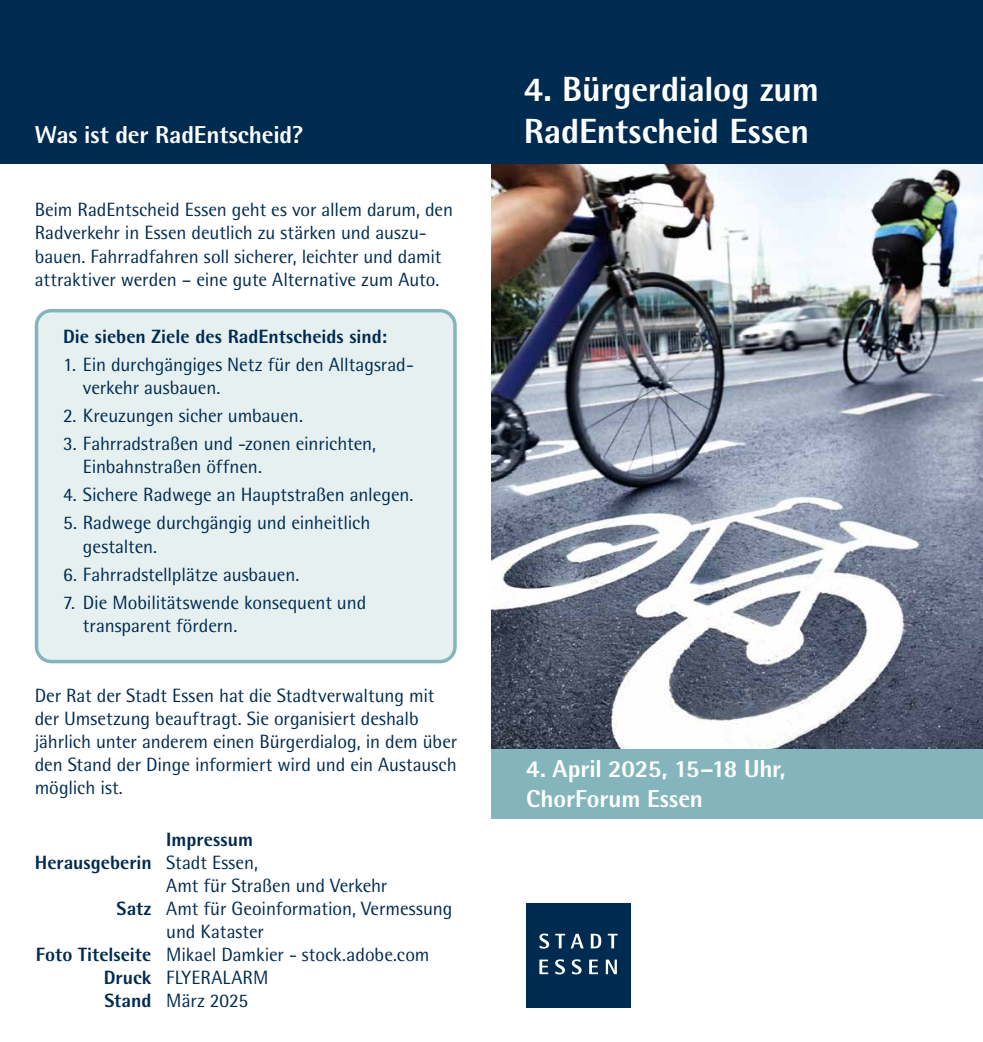
<style>
.page{position:relative;width:983px;height:1042px;background:#fff}
.page>*{position:absolute;margin:0;border:0;box-sizing:border-box;transform-origin:0 0}
.t1{font:800 35px "Rotis Semi Sans";letter-spacing:-.005em;color:#fff}
.t2{font:800 24.5px/29.8px "Rotis Semi Sans";letter-spacing:-.005em;color:#fff}
.t3{font:19.25px/23.1px "Rotis Semi Sans";letter-spacing:-.005em;color:#002b50}
.t4{font:800 19.25px "Rotis Semi Sans";color:#002b50}
.s1{font-weight:400}
.s2{font-weight:800}
</style>
<div class="page">
<div style="left:526px;top:903px;width:104px;height:104px;background:#002b50"></div>
<svg style="left:539px;top:959px;width:9px;height:15px"></svg>
<svg style="left:555px;top:959px;width:10px;height:15px"></svg>
<svg style="left:571px;top:959px;width:10px;height:15px"></svg>
<svg style="left:589px;top:959px;width:8px;height:15px"></svg>
<svg style="left:605px;top:959px;width:11px;height:15px"></svg>
<svg style="left:539px;top:933px;width:10px;height:15px"></svg>
<svg style="left:555px;top:934px;width:28px;height:14px"></svg>
<svg style="left:590px;top:934px;width:11px;height:14px"></svg>
<svg style="left:607px;top:934px;width:10px;height:14px"></svg>
<img style="left:491px;top:164px;width:491px;height:585px">
<div style="left:491px;top:749px;width:491px;height:70px;background:#84b5bd"></div>
<div style="left:0;top:0;width:982px;height:164px;background:#002b50"></div>
<div style="left:36px;top:311px;width:419px;height:350px;background:#e6f0f1;border-radius:15px"></div>
<div style="left:35px;top:309px;width:421px;height:354px;border:4px solid #84b5bd;border-radius:15px"></div>
<h1 class="t1" style="left:523px;top:67px;width:296px">4. Bürgerdialog zum</h1>
<p class="t2" style="left:35px;top:119px;width:270px">Was ist der RadEntscheid?</p>
<h1 class="t1" style="left:523px;top:109px;width:287px">RadEntscheid Essen</h1>
<p class="t3" style="left:35px;top:198px;width:419px">Beim RadEntscheid Essen geht es vor allem darum, den Radverkehr in Essen deutlich zu stärken und auszu&shy;bauen. Fahrradfahren soll sicherer, leichter und damit attraktiver werden – eine gute Alternative zum Auto.</p>
<p class="t4" style="left:63px;top:324px;width:325px">Die sieben Ziele des RadEntscheids sind:</p>
<p class="t3" style="left:83px;top:353px;width:332px;text-indent:-20px">1. Ein durchgängiges Netz für den Alltagsrad&shy;verkehr ausbauen.</p>
<p class="t3" style="left:63px;top:404px;width:241px">2. Kreuzungen sicher umbauen.</p>
<p class="t3" style="left:83px;top:432px;width:294px;text-indent:-20px">3. Fahrradstraßen und -zonen einrichten,<br>Einbahnstraßen öffnen.</p>
<p class="t3" style="left:63px;top:483px;width:352px">4. Sichere Radwege an Hauptstraßen anlegen.</p>
<p class="t3" style="left:83px;top:511px;width:289px;text-indent:-20px">5. Radwege durchgängig und einheitlich gestalten.</p>
<p class="t3" style="left:63px;top:563px;width:238px">6. Fahrradstellplätze ausbauen.</p>
<p class="t3" style="left:83px;top:591px;width:285px;text-indent:-20px">7. Die Mobilitätswende konsequent und transparent fördern.</p>
<p class="t3" style="left:35px;top:683px;width:424px">Der Rat der Stadt Essen hat die Stadtverwaltung mit der Umsetzung beauftragt. Sie organisiert deshalb jährlich unter anderem einen Bürgerdialog, in dem über den Stand der Dinge informiert wird und ein Austausch möglich ist.</p>
<p class="t4" style="left:166px;top:827px;width:88px">Impressum</p>
<p class="t4" style="left:35px;top:850px;width:225px">Herausgeberin <span class="s1">Stadt Essen,</span></p>
<p class="t3" style="left:166px;top:874px;width:222px">Amt für Straßen und Verkehr</p>
<p class="t3" style="left:117px;top:897px;width:337px"><span class="s2">Satz</span> Amt für Geoinformation, Vermessung</p>
<p class="t3" style="left:166px;top:920px;width:99px">und Kataster</p>
<p class="t3" style="left:36px;top:943px;width:395px"><span class="s2">Foto Titelseite</span> Mikael Damkier - stock.adobe.com</p>
<p class="t3" style="left:104px;top:966px;width:166px"><span class="s2">Druck</span> FLYERALARM</p>
<p class="t3" style="left:104px;top:989px;width:145px"><span class="s2">Stand</span> März 2025</p>
<p class="t2" style="left:526px;top:753px;width:261px">4. April 2025, 15–18 Uhr,<br>ChorForum Essen</p>
</div>
